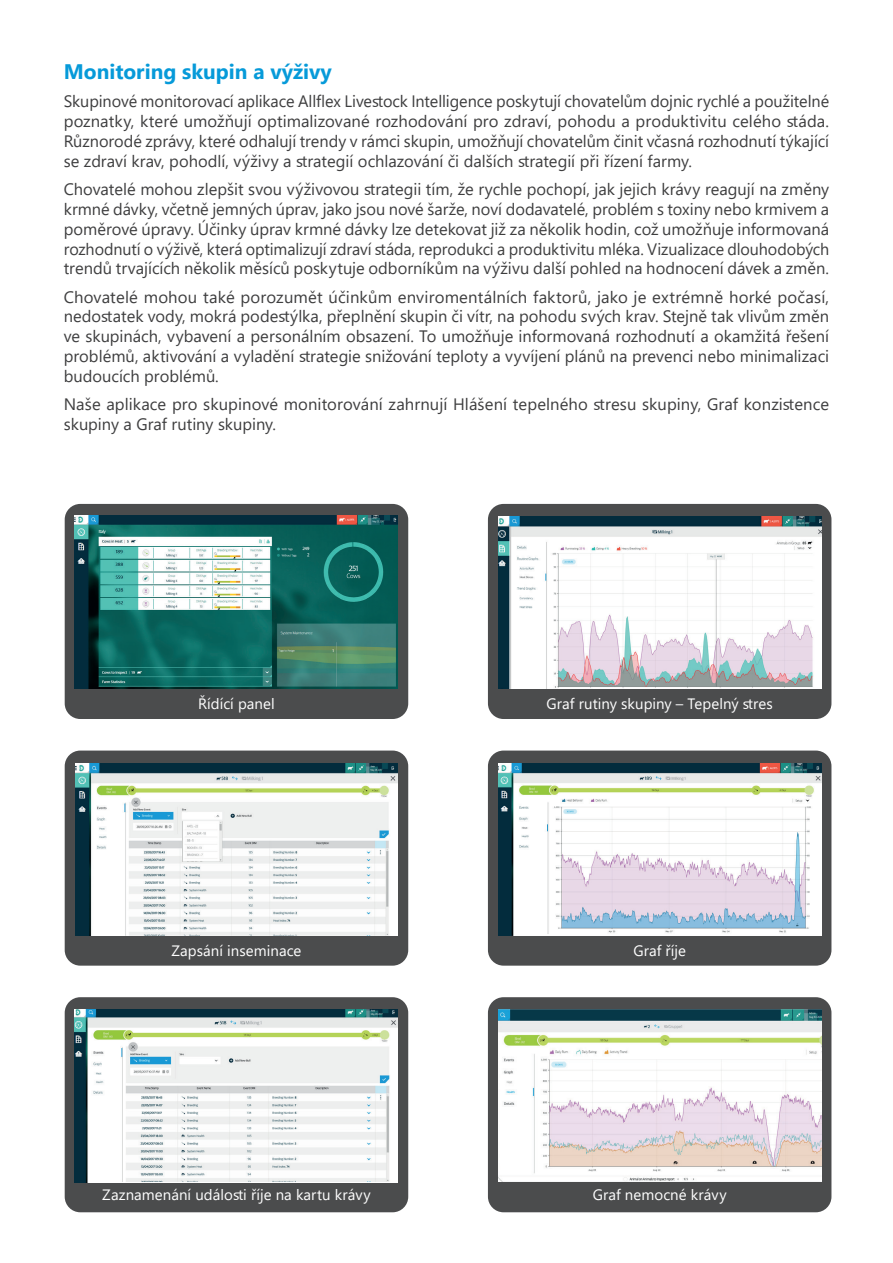
<style>
.page{position:relative;width:893px;height:1263px;background:#fff}
.page>*{position:absolute;margin:0;border:0;box-sizing:border-box;transform-origin:0 0}
.t1{font:700 21px "Segoe UI";color:#069ad9}
.t2{font:16.5px/19.8px "Segoe UI";color:#3e3e3f;text-align:justify}
.t3{font:15px "Segoe UI";letter-spacing:.005em;color:#fff}
</style>
<div class="page">
<div style="left:65px;top:997px;width:343px;height:215px;background:#4b4c4d;border-radius:16px"></div>
<div style="left:65px;top:750px;width:343px;height:216px;background:#4b4c4d;border-radius:16px"></div>
<div style="left:65px;top:504px;width:343px;height:215px;background:#4b4c4d;border-radius:16px"></div>
<div style="left:488px;top:997px;width:343px;height:215px;background:#4b4c4d;border-radius:16px"></div>
<div style="left:488px;top:750px;width:343px;height:216px;background:#4b4c4d;border-radius:16px"></div>
<div style="left:488px;top:504px;width:343px;height:215px;background:#4b4c4d;border-radius:16px"></div>
<img style="left:76px;top:763px;width:321px;height:172px">
<img style="left:498px;top:1010px;width:323px;height:171px">
<img style="left:75px;top:1010px;width:323px;height:172px">
<img style="left:498px;top:763px;width:323px;height:173px">
<img style="left:75px;top:516px;width:323px;height:173px">
<img style="left:498px;top:516px;width:323px;height:172px">
<p class="t1" style="left:64px;top:52px;width:270px">Monitoring skupin a výživy</p>
<p class="t2" style="left:64px;top:90px;width:767px">Skupinové monitorovací aplikace Allflex Livestock Intelligence poskytují chovatelům dojnic rychlé a použitelné poznatky, které umožňují optimalizované rozhodování pro zdraví, pohodu a produktivitu celého stáda.<br>Různorodé zprávy, které odhalují trendy v rámci skupin, umožňují chovatelům činit včasná rozhodnutí týkající se zdraví krav, pohodlí, výživy a strategií ochlazování či dalších strategií při řízení farmy.</p>
<p class="t2" style="left:64px;top:178px;width:767px">Chovatelé mohou zlepšit svou výživovou strategii tím, že rychle pochopí, jak jejich krávy reagují na změny krmné dávky, včetně jemných úprav, jako jsou nové šarže, noví dodavatelé, problém s toxiny nebo krmivem a poměrové úpravy. Účinky úprav krmné dávky lze detekovat již za několik hodin, což umožňuje informovaná rozhodnutí o výživě, která optimalizují zdraví stáda, reprodukci a produktivitu mléka. Vizualizace dlouhodobých trendů trvajících několik měsíců poskytuje odborníkům na výživu další pohled na hodnocení dávek a změn.</p>
<p class="t2" style="left:64px;top:285px;width:767px">Chovatelé mohou také porozumět účinkům enviromentálních faktorů, jako je extrémně horké počasí, nedostatek vody, mokrá podestýlka, přeplnění skupin či vítr, na pohodu svých krav. Stejně tak vlivům změn ve skupinách, vybavení a personálním obsazení. To umožňuje informovaná rozhodnutí a okamžitá řešení problémů, aktivování a vyladění strategie snižování teploty a vyvíjení plánů na prevenci nebo minimalizaci budoucích problémů.</p>
<p class="t2" style="left:64px;top:393px;width:767px">Naše aplikace pro skupinové monitorování zahrnují Hlášení tepelného stresu skupiny, Graf konzistence skupiny a Graf rutiny skupiny.</p>
<p class="t3" style="left:198px;top:690px;width:78px">Řídící panel</p>
<p class="t3" style="left:546px;top:690px;width:228px">Graf rutiny skupiny – Tepelný stres</p>
<p class="t3" style="left:171px;top:936px;width:132px">Zapsání inseminace</p>
<p class="t3" style="left:633px;top:936px;width:54px">Graf říje</p>
<p class="t3" style="left:102px;top:1181px;width:270px">Zaznamenání události říje na kartu krávy</p>
<p class="t3" style="left:593px;top:1181px;width:135px">Graf nemocné krávy</p>
</div>
